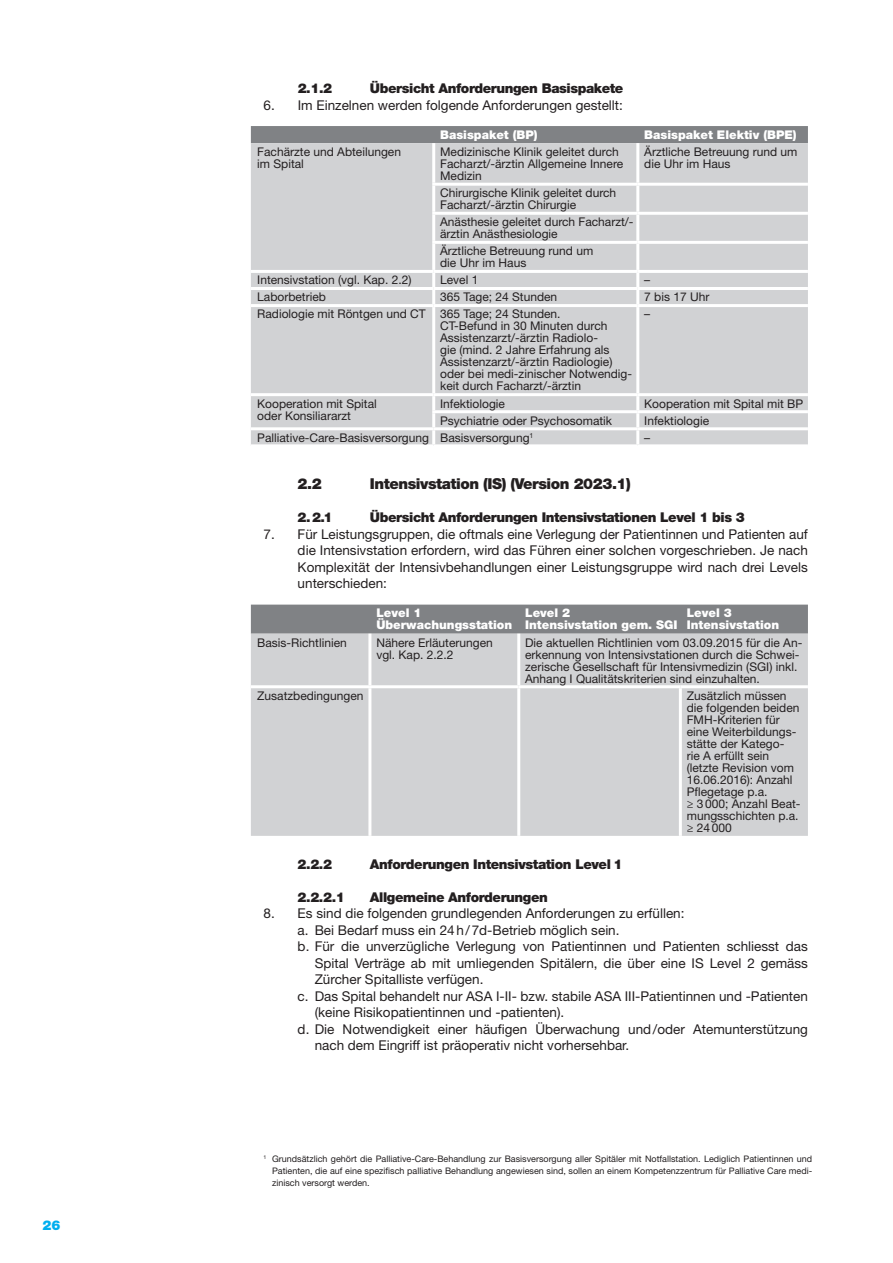
<style>
.page{position:relative;width:893px;height:1263px;background:#fff}
.page>*{position:absolute;margin:0;border:0;box-sizing:border-box;transform-origin:0 0}
.t1{font:900 15px "Helvetica Neue LT Std";letter-spacing:-.03em;color:#231f20}
.t2{font:13.5px/16.5px "Helvetica Neue LT Std";color:#231f20;text-align:justify}
.t3{font:900 13.5px "Helvetica Neue LT Std";letter-spacing:-.03em;color:#231f20}
.t4{font:900 13.5px "Helvetica Neue LT Std";color:#00aeef}
.t5{font:12px/12px "Helvetica Neue LT Std";color:#231f20}
.t6{font:900 12px/12px "Helvetica Neue LT Std";color:#fff}
.t7{font:9px/12px "Helvetica Neue LT Std";color:#231f20;text-align:justify}
</style>
<div class="page">
<div style="left:251px;top:126px;width:557px;height:17px;background:#808285"></div>
<div style="left:251px;top:143px;width:557px;height:301px;background:#d1d2d4"></div>
<hr style="left:432px;top:183px;width:206px;height:3px;background:#fff">
<hr style="left:432px;top:143px;width:3px;height:40px;background:#fff">
<hr style="left:636px;top:143px;width:3px;height:40px;background:#fff">
<hr style="left:432px;top:186px;width:3px;height:26px;background:#fff">
<hr style="left:638px;top:183px;width:170px;height:3px;background:#fff">
<hr style="left:636px;top:186px;width:3px;height:26px;background:#fff">
<hr style="left:432px;top:212px;width:206px;height:3px;background:#fff">
<hr style="left:432px;top:215px;width:3px;height:26px;background:#fff">
<hr style="left:638px;top:212px;width:170px;height:3px;background:#fff">
<hr style="left:636px;top:215px;width:3px;height:26px;background:#fff">
<hr style="left:432px;top:241px;width:206px;height:3px;background:#fff">
<hr style="left:432px;top:244px;width:3px;height:26px;background:#fff">
<hr style="left:638px;top:241px;width:170px;height:3px;background:#fff">
<hr style="left:636px;top:244px;width:3px;height:26px;background:#fff">
<hr style="left:251px;top:270px;width:183px;height:3px;background:#fff">
<hr style="left:434px;top:270px;width:204px;height:3px;background:#fff">
<hr style="left:432px;top:273px;width:3px;height:14px;background:#fff">
<hr style="left:638px;top:270px;width:170px;height:3px;background:#fff">
<hr style="left:636px;top:273px;width:3px;height:14px;background:#fff">
<hr style="left:251px;top:287px;width:183px;height:3px;background:#fff">
<hr style="left:434px;top:287px;width:204px;height:3px;background:#fff">
<hr style="left:432px;top:290px;width:3px;height:14px;background:#fff">
<hr style="left:638px;top:287px;width:170px;height:3px;background:#fff">
<hr style="left:636px;top:290px;width:3px;height:14px;background:#fff">
<hr style="left:251px;top:304px;width:183px;height:3px;background:#fff">
<hr style="left:434px;top:304px;width:204px;height:3px;background:#fff">
<hr style="left:432px;top:307px;width:3px;height:86px;background:#fff">
<hr style="left:638px;top:304px;width:170px;height:3px;background:#fff">
<hr style="left:636px;top:307px;width:3px;height:86px;background:#fff">
<hr style="left:251px;top:393px;width:183px;height:3px;background:#fff">
<hr style="left:434px;top:393px;width:204px;height:3px;background:#fff">
<hr style="left:432px;top:396px;width:3px;height:14px;background:#fff">
<hr style="left:638px;top:393px;width:170px;height:3px;background:#fff">
<hr style="left:636px;top:396px;width:3px;height:14px;background:#fff">
<hr style="left:432px;top:410px;width:206px;height:3px;background:#fff">
<hr style="left:432px;top:413px;width:3px;height:14px;background:#fff">
<hr style="left:638px;top:410px;width:170px;height:3px;background:#fff">
<hr style="left:636px;top:413px;width:3px;height:14px;background:#fff">
<hr style="left:251px;top:427px;width:183px;height:3px;background:#fff">
<hr style="left:434px;top:427px;width:204px;height:3px;background:#fff">
<hr style="left:432px;top:430px;width:3px;height:14px;background:#fff">
<hr style="left:638px;top:427px;width:170px;height:3px;background:#fff">
<hr style="left:636px;top:430px;width:3px;height:14px;background:#fff">
<div style="left:251px;top:605px;width:557px;height:29px;background:#808285"></div>
<div style="left:251px;top:634px;width:557px;height:202px;background:#d1d2d4"></div>
<hr style="left:368px;top:634px;width:3px;height:51px;background:#fff">
<hr style="left:517px;top:634px;width:3px;height:51px;background:#fff">
<hr style="left:251px;top:685px;width:119px;height:3px;background:#fff">
<hr style="left:370px;top:685px;width:149px;height:3px;background:#fff">
<hr style="left:368px;top:688px;width:3px;height:148px;background:#fff">
<hr style="left:519px;top:685px;width:161px;height:3px;background:#fff">
<hr style="left:517px;top:688px;width:3px;height:148px;background:#fff">
<hr style="left:680px;top:685px;width:128px;height:3px;background:#fff">
<hr style="left:679px;top:688px;width:3px;height:148px;background:#fff">
<p class="t4" style="left:43px;top:1217px;width:20px">26</p>
<p class="t3" style="left:298px;top:80px;width:36px">2.1.2</p>
<p class="t3" style="left:370px;top:80px;width:255px">Übersicht Anforderungen Basispakete</p>
<p class="t2" style="left:264px;top:96px;width:361px">6. Im Einzelnen werden folgende Anforderungen gestellt:</p>
<p class="t6" style="left:440px;top:129px;width:99px">Basispaket (BP)</p>
<p class="t6" style="left:644px;top:129px;width:154px">Basispaket Elektiv (BPE)</p>
<p class="t5" style="left:257px;top:146px;width:145px">Fachärzte und Abteilungen im Spital</p>
<p class="t5" style="left:440px;top:146px;width:185px">Medizinische Klinik geleitet durch<br>Facharzt/-ärztin Allgemeine Innere<br>Medizin</p>
<p class="t5" style="left:644px;top:146px;width:155px">Ärztliche Betreuung rund um die Uhr im Haus</p>
<p class="t5" style="left:440px;top:187px;width:178px">Chirurgische Klinik geleitet durch<br>Facharzt/-ärztin Chirurgie</p>
<p class="t5" style="left:440px;top:216px;width:195px">Anästhesie geleitet durch Facharzt/- ärztin Anästhesiologie</p>
<p class="t5" style="left:440px;top:245px;width:155px">Ärztliche Betreuung rund um die Uhr im Haus</p>
<p class="t5" style="left:257px;top:274px;width:156px">Intensivstation (vgl. Kap. 2.2)</p>
<p class="t5" style="left:440px;top:274px;width:40px">Level 1</p>
<p class="t5" style="left:644px;top:274px;width:7px">–</p>
<p class="t5" style="left:257px;top:291px;width:70px">Laborbetrieb</p>
<p class="t5" style="left:440px;top:291px;width:119px">365 Tage; 24 Stunden</p>
<p class="t5" style="left:644px;top:291px;width:67px">7 bis 17 Uhr</p>
<p class="t5" style="left:440px;top:308px;width:193px;text-indent:-183px">Radiologie mit Röntgen und CT 365 Tage; 24 Stunden.<br>CT-Befund in 30 Minuten durch Assistenzarzt/-ärztin Radiolo-<br>gie (mind. 2 Jahre Erfahrung als Assistenzarzt/-ärztin Radiologie) oder bei medi-zinischer Notwendig&shy;keit durch Facharzt/-ärztin</p>
<p class="t5" style="left:644px;top:308px;width:7px">–</p>
<p class="t5" style="left:257px;top:397px;width:121px">Kooperation mit Spital oder Konsiliararzt</p>
<p class="t5" style="left:440px;top:397px;width:66px">Infektiologie</p>
<p class="t5" style="left:644px;top:397px;width:160px">Kooperation mit Spital mit BP</p>
<p class="t5" style="left:440px;top:414px;width:174px">Psychiatrie oder Psychosomatik</p>
<p class="t5" style="left:644px;top:414px;width:66px">Infektiologie</p>
<p class="t5" style="left:257px;top:431px;width:278px">Palliative-Care-Basisversorgung Basisversorgung<sup>1</sup></p>
<p class="t5" style="left:644px;top:431px;width:7px">–</p>
<p class="t1" style="left:298px;top:475px;width:26px">2.2</p>
<p class="t1" style="left:370px;top:475px;width:262px">Intensivstation (IS) (Version 2023.1)</p>
<p class="t3" style="left:298px;top:509px;width:36px">2.2.1</p>
<p class="t3" style="left:370px;top:509px;width:376px">Übersicht Anforderungen Intensivstationen Level 1 bis 3</p>
<p class="t2" style="left:298px;top:525px;width:512px;text-indent:-34px">7. Für Leistungsgruppen, die oftmals eine Verlegung der Patientinnen und Patienten auf die Intensivstation erfordern, wird das Führen einer solchen vorgeschrieben. Je nach Komplexität der Intensivbehandlungen einer Leistungsgruppe wird nach drei Levels unterschieden:</p>
<p class="t6" style="left:376px;top:607px;width:137px">Level 1<br>Überwachungsstation</p>
<p class="t6" style="left:525px;top:607px;width:154px">Level 2<br>Intensivstation gem. SGI</p>
<p class="t6" style="left:687px;top:607px;width:94px">Level 3<br>Intensivstation</p>
<p class="t5" style="left:257px;top:636px;width:91px">Basis-Richtlinien</p>
<p class="t5" style="left:376px;top:636px;width:118px">Nähere Erläuterungen vgl. Kap. 2.2.2</p>
<p class="t5" style="left:525px;top:636px;width:279px">Die aktuellen Richtlinien vom 03.09.2015 für die An&shy;erkennung von Intensivstationen durch die Schwei&shy;zerische Gesellschaft für Intensivmedizin (SGI) inkl.<br>Anhang I Qualitätskriterien sind einzuhalten.</p>
<p class="t5" style="left:257px;top:689px;width:108px">Zusatzbedingungen</p>
<p class="t5" style="left:687px;top:689px;width:115px">Zusätzlich müssen die folgenden beiden<br>FMH-Kriterien für eine Weiterbildungs&shy;stätte der Katego-<br>rie A erfüllt sein (letzte Revision vom<br>16.06.2016): Anzahl<br>Pflegetage p.a.<br>≥ 3000; Anzahl Beat&shy;mungsschichten p.a. ≥ 24000</p>
<p class="t3" style="left:298px;top:856px;width:36px">2.2.2</p>
<p class="t3" style="left:370px;top:856px;width:254px">Anforderungen Intensivstation Level 1</p>
<p class="t3" style="left:298px;top:889px;width:49px">2.2.2.1</p>
<p class="t3" style="left:370px;top:889px;width:179px">Allgemeine Anforderungen</p>
<p class="t2" style="left:264px;top:905px;width:422px">8. Es sind die folgenden grundlegenden Anforderungen zu erfüllen:</p>
<p class="t2" style="left:298px;top:921px;width:323px">a. Bei Bedarf muss ein 24h/7d-Betrieb möglich sein.</p>
<p class="t2" style="left:298px;top:938px;width:512px">b. Für die unverzügliche Verlegung von Patientinnen und Patienten schliesst das</p>
<p class="t2" style="left:315px;top:954px;width:495px">Spital Verträge ab mit umliegenden Spitälern, die über eine IS Level 2 gemäss</p>
<p class="t2" style="left:315px;top:971px;width:170px">Zürcher Spitalliste verfügen.</p>
<p class="t2" style="left:298px;top:987px;width:512px">c. Das Spital behandelt nur ASA I-II- bzw. stabile ASA III-Patientinnen und -Patienten</p>
<p class="t2" style="left:315px;top:1004px;width:251px">(keine Risikopatientinnen und -patienten).</p>
<p class="t2" style="left:298px;top:1020px;width:512px">d. Die Notwendigkeit einer häufigen Überwachung und/oder Atemunterstützung</p>
<p class="t2" style="left:315px;top:1037px;width:316px">nach dem Eingriff ist präoperativ nicht vorhersehbar.</p>
<p class="t7" style="left:272px;top:1153px;width:542px;text-indent:-9px"><sup>1</sup> Grundsätzlich gehört die Palliative-Care-Behandlung zur Basisversorgung aller Spitäler mit Notfallstation. Lediglich Patientinnen und Patienten, die auf eine spezifisch palliative Behandlung angewiesen sind, sollen an einem Kompetenzzentrum für Palliative Care medi&shy;zinisch versorgt werden.</p>
</div>
